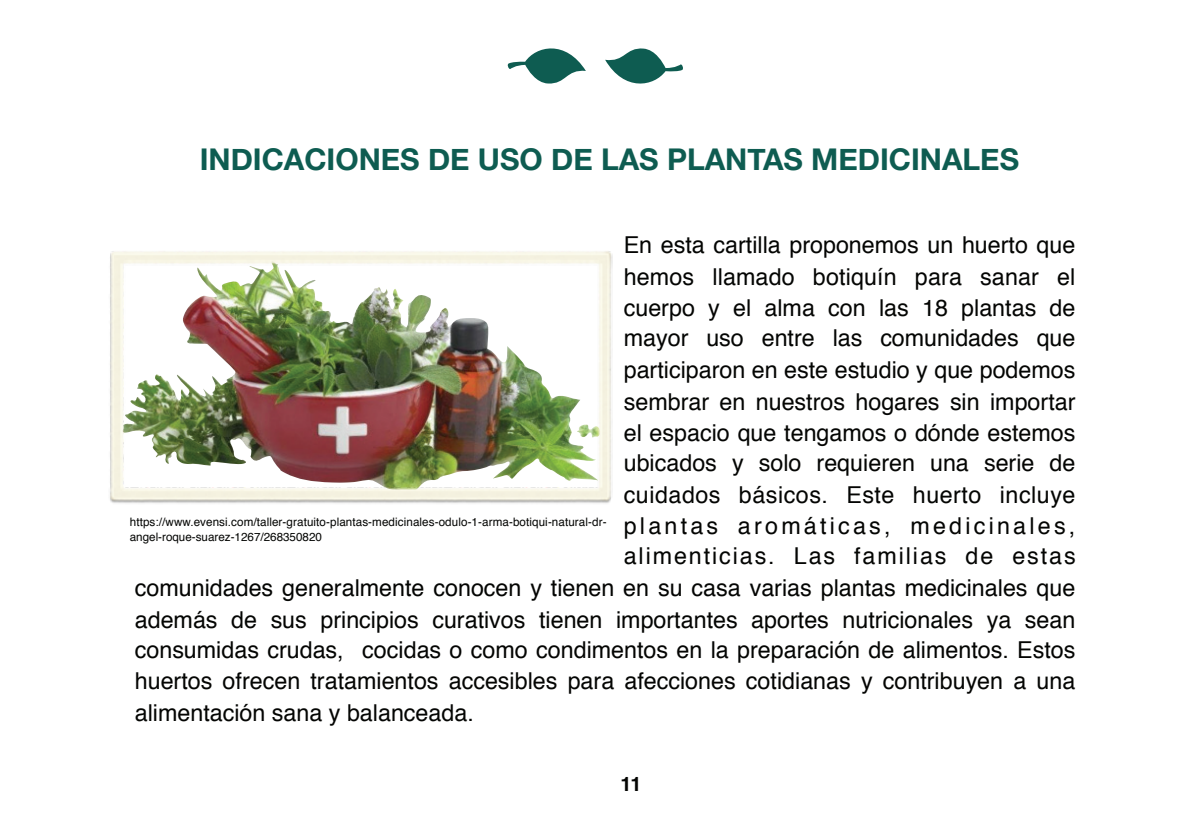
<style>
.page{position:relative;width:1191px;height:819px;background:#fff}
.page>*{position:absolute;margin:0;border:0;box-sizing:border-box;transform-origin:0 0}
.t1{font:700 29.93px "Helvetica Neue";color:#0e5c51}
.t2{font:23.28px "Helvetica";color:#040503}
.t3{font:23.28px "Helvetica";letter-spacing:.025em;color:#040503}
.t4{font:23.28px "Helvetica";letter-spacing:.08em;color:#040503}
.t5{font:23.28px "Helvetica";letter-spacing:.14em;color:#040503}
.t6{font:700 19.95px "Helvetica";color:#040503}
.t7{font:11.72px/15px "Helvetica";letter-spacing:.01em;color:#040503}
</style>
<div class="page">
<svg style="left:507px;top:48px;width:79px;height:36px"></svg>
<svg style="left:605px;top:48px;width:78px;height:36px"></svg>
<img style="left:110px;top:251px;width:503px;height:253px">
<p class="t1" style="left:200px;top:136px;width:821px">INDICACIONES DE USO DE LAS PLANTAS MEDICINALES</p>
<p class="t2" style="left:624px;top:227px;width:453px">En esta cartilla proponemos un huerto que</p>
<p class="t2" style="left:624px;top:259px;width:453px">hemos llamado botiquín para sanar el</p>
<p class="t2" style="left:624px;top:290px;width:453px">cuerpo y el alma con las 18 plantas de</p>
<p class="t2" style="left:624px;top:320px;width:453px">mayor uso entre las comunidades que</p>
<p class="t2" style="left:624px;top:352px;width:453px">participaron en este estudio y que podemos</p>
<p class="t2" style="left:624px;top:383px;width:453px">sembrar en nuestros hogares sin importar</p>
<p class="t2" style="left:624px;top:415px;width:453px">el espacio que tengamos o dónde estemos</p>
<p class="t2" style="left:624px;top:445px;width:453px">ubicados y solo requieren una serie de</p>
<p class="t3" style="left:624px;top:476px;width:453px">cuidados básicos. Este huerto incluye</p>
<p class="t5" style="left:624px;top:508px;width:453px">plantas aromáticas, medicinales,</p>
<p class="t4" style="left:624px;top:538px;width:453px">alimenticias. Las familias de estas</p>
<p class="t2" style="left:135px;top:569px;width:942px">comunidades generalmente conocen y tienen en su casa varias plantas medicinales que</p>
<p class="t2" style="left:135px;top:601px;width:942px">además de sus principios curativos tienen importantes aportes nutricionales ya sean</p>
<p class="t2" style="left:135px;top:631px;width:942px">consumidas crudas, cocidas o como condimentos en la preparación de alimentos. Estos</p>
<p class="t2" style="left:135px;top:663px;width:942px">huertos ofrecen tratamientos accesibles para afecciones cotidianas y contribuyen a una</p>
<p class="t2" style="left:135px;top:694px;width:340px">alimentación sana y balanceada.</p>
<p class="t7" style="left:130px;top:515px;width:478px">https://www.evensi.com/taller-gratuito-plantas-medicinales-odulo-1-arma-botiqui-natural-dr&shy;angel-roque-suarez-1267/268350820</p>
<p class="t6" style="left:620px;top:767px;width:23px">11</p>
</div>
